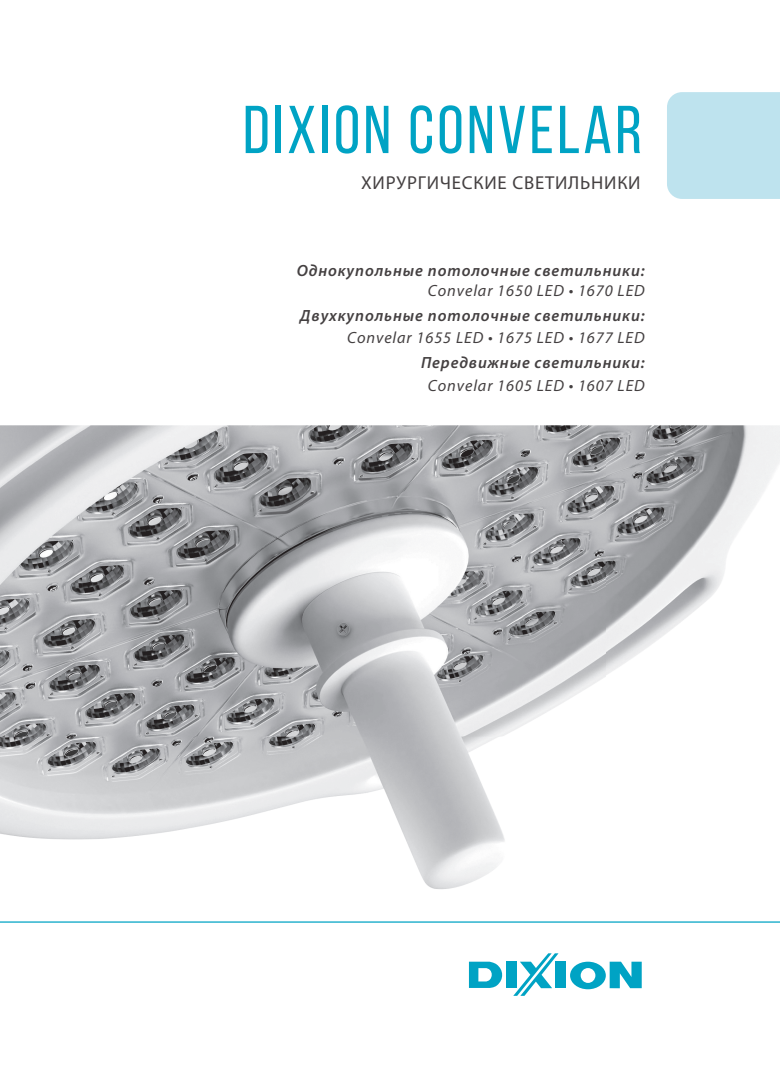
<style>
.page{position:relative;width:780px;height:1088px;background:#fff}
.page>*{position:absolute;margin:0;border:0;box-sizing:border-box;transform-origin:0 0}
.t1{font:67.5px "Bebas Neue";letter-spacing:.05em;color:#00a3c4}
.t2{font:18.75px "Myriad Pro";letter-spacing:.04em;color:#444041}
.t3{font:italic 600 16.25px "Myriad Pro";letter-spacing:.055em;color:#444041}
.t4{font:italic 16.25px "Myriad Pro";letter-spacing:.055em;color:#444041}
</style>
<div class="page">
<div style="left:667px;top:92px;width:113px;height:107px;background:#bee3ee"></div>
<hr style="left:0;top:921px;width:780px;height:2px;background:#00a3c4">
<svg style="left:469px;top:962px;width:34px;height:26px"></svg>
<svg style="left:570px;top:962px;width:71px;height:27px"></svg>
<div style="left:555px;top:962px;width:11px;height:26px;background:#00a3c4"></div>
<svg style="left:513px;top:953px;width:45px;height:43px"></svg>
<div style="left:506px;top:962px;width:10px;height:26px;background:#00a3c4"></div>
<img style="left:0;top:426px;width:780px;height:463px">
<h1 class="t1" style="left:243px;top:93px;width:400px">DIXION CONVELAR</h1>
<p class="t2" style="left:361px;top:171px;width:281px">ХИРУРГИЧЕСКИЕ СВЕТИЛЬНИКИ</p>
<p class="t3" style="left:297px;top:262px;width:349px">Однокупольные потолочные светильники:</p>
<p class="t4" style="left:428px;top:281px;width:218px">Convelar 1650 LED • 1670 LED</p>
<p class="t3" style="left:300px;top:306px;width:346px">Двухкупольные потолочные светильники:</p>
<p class="t4" style="left:347px;top:329px;width:299px">Convelar 1655 LED • 1675 LED • 1677 LED</p>
<p class="t3" style="left:421px;top:354px;width:225px">Передвижные светильники:</p>
<p class="t4" style="left:428px;top:376px;width:218px">Convelar 1605 LED • 1607 LED</p>
</div>
